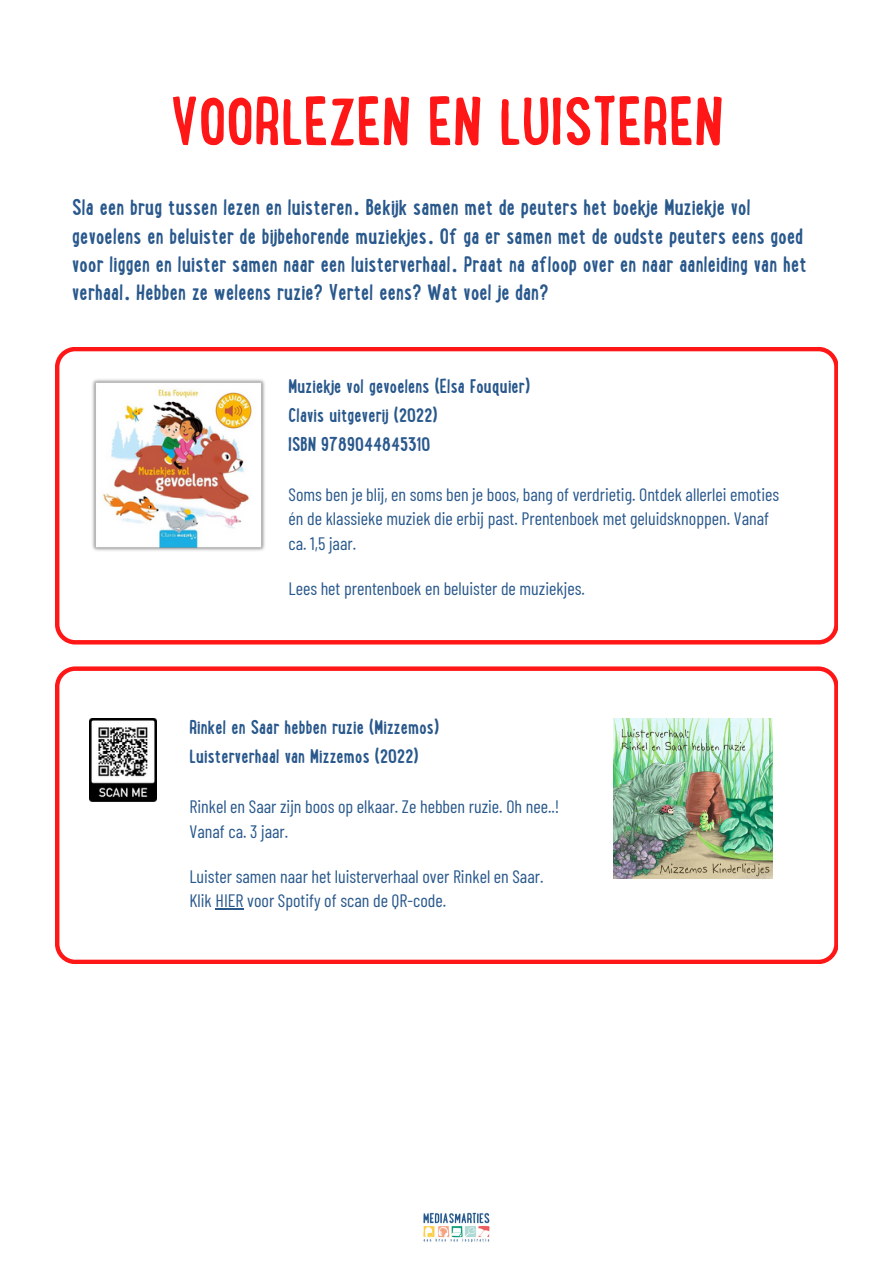
<style>
.page{position:relative;width:894px;height:1264px;background:#fff}
.page>*{position:absolute;margin:0;border:0;box-sizing:border-box;transform-origin:0 0}
.t1{font:700 72px "Lunch Box";color:#ff1616}
.t2{font:700 24px/28.2px "Lunch Box";color:#29588c}
.t3{font:700 21px/29.2px "Lunch Box";color:#29588c}
.t4{font:18px/24.8px "Barlow Condensed";color:#29588c}
</style>
<div class="page">
<svg style="left:55px;top:347px;width:783px;height:297px"></svg>
<div style="left:114px;top:523px;width:48px;height:48px;background:#fff;border-radius:50%"></div>
<img style="left:423px;top:1212px;width:67px;height:31px">
<img style="left:89px;top:377px;width:178px;height:176px">
<svg style="left:55px;top:666px;width:783px;height:297px"></svg>
<svg style="left:215px;top:908px;width:28px;height:1px"></svg>
<img style="left:613px;top:718px;width:159px;height:160px">
<img style="left:89px;top:718px;width:68px;height:83px">
<h2 class="t1" style="left:170px;top:95px;width:554px">VOORLEZEN EN LUISTEREN</h2>
<p class="t2" style="left:72px;top:196px;width:735px">Sla een brug tussen lezen en luisteren. Bekijk samen met de peuters het boekje Muziekje vol gevoelens en beluister de bijbehorende muziekjes. Of ga er samen met de oudste peuters eens goed voor liggen en luister samen naar een luisterverhaal. Praat na afloop over en naar aanleiding van het verhaal. Hebben ze weleens ruzie? Vertel eens? Wat voel je dan?</p>
<p class="t3" style="left:288px;top:374px;width:243px">Muziekje vol gevoelens (Elsa Fouquier)<br>Clavis uitgeverij (2022)<br>ISBN 9789044845310</p>
<h3 class="t4" style="left:288px;top:481px;width:492px">Soms ben je blij, en soms ben je boos, bang of verdrietig. Ontdek allerlei emoties én de klassieke muziek die erbij past. Prentenboek met geluidsknoppen. Vanaf ca. 1,5 jaar.</h3>
<p class="t4" style="left:288px;top:575px;width:298px">Lees het prentenboek en beluister de muziekjes.</p>
<p class="t3" style="left:189px;top:715px;width:251px">Rinkel en Saar hebben ruzie (Mizzemos)<br>Luisterverhaal van Mizzemos (2022)</p>
<h3 class="t4" style="left:189px;top:793px;width:371px">Rinkel en Saar zijn boos op elkaar. Ze hebben ruzie. Oh nee..!</h3>
<p class="t4" style="left:189px;top:818px;width:100px">Vanaf ca. 3 jaar.</p>
<p class="t4" style="left:189px;top:863px;width:355px">Luister samen naar het luisterverhaal over Rinkel en Saar.<br>Klik HIER voor Spotify of scan de QR-code.</p>
</div>
